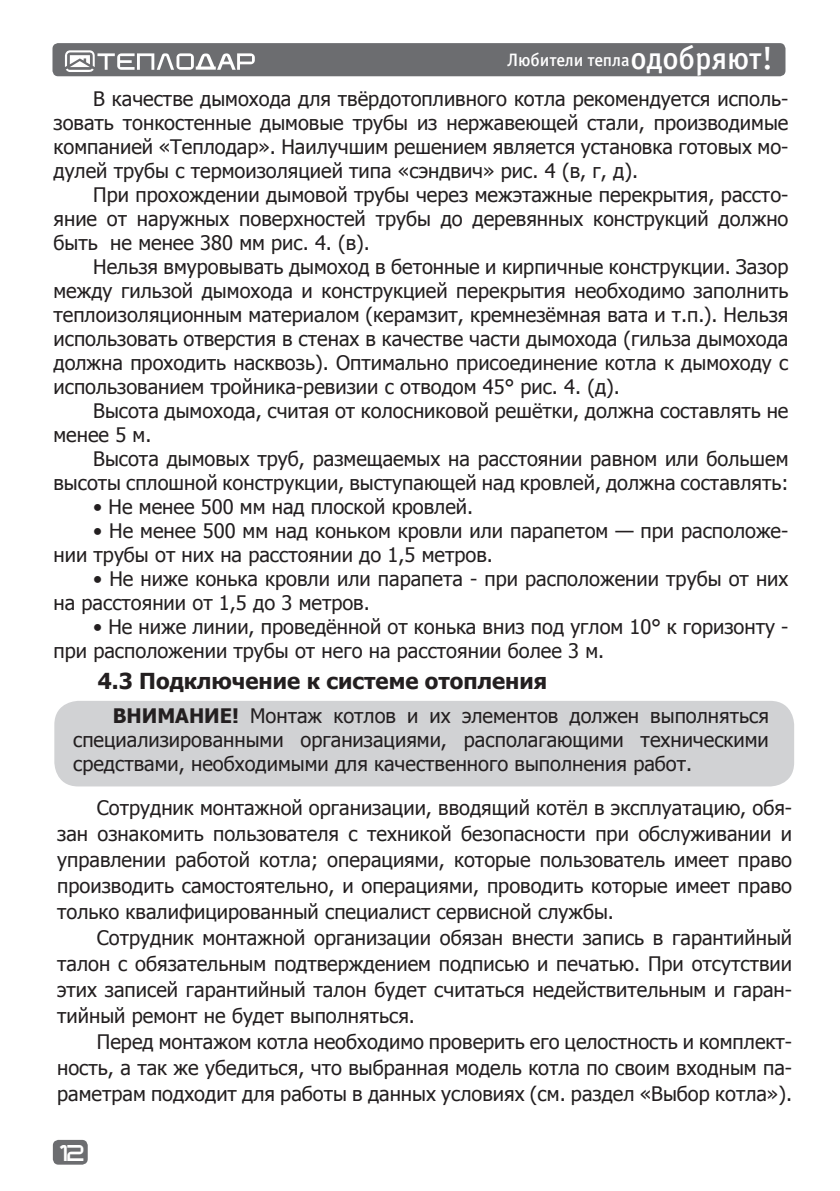
<style>
.page{position:relative;width:840px;height:1191px;background:#fff}
.page>*{position:absolute;margin:0;border:0;box-sizing:border-box;transform-origin:0 0}
.t1{font:700 22px "Tahoma";color:#231f20}
.t2{font:20px/24px "Tahoma";color:#231f20;text-align:justify}
.t3{font:18px "Officina Sans Medium C";letter-spacing:-.005em;color:#fff}
.t4{font:16px "teplodar";color:#fff}
.s1{font-size:32px}
.s2{font-weight:700}
</style>
<div class="page">
<div style="left:53px;top:1139px;width:35px;height:25px;background:#6c6d70;border-radius:6px"></div>
<div style="left:52px;top:43px;width:733px;height:33px;background:#6c6d70;border-radius:6px"></div>
<svg style="left:65px;top:50px;width:190px;height:22px"></svg>
<div style="left:54px;top:701px;width:739px;height:85px;background:#d1d2d4;border-radius:24px"></div>
<p class="t3" style="left:507px;top:50px;width:267px">Любители тепла<span class="s1">одобряют!</span></p>
<p class="t2" style="left:53px;top:86px;width:736px;text-indent:40px">В качестве дымохода для твёрдотопливного котла рекомендуется исполь&shy;зовать тонкостенные дымовые трубы из нержавеющей стали, производимые компанией «Теплодар». Наилучшим решением является установка готовых мо&shy;дулей трубы с термоизоляцией типа «сэндвич» рис. 4 (в, г, д).</p>
<p class="t2" style="left:53px;top:182px;width:736px;text-indent:40px">При прохождении дымовой трубы через межэтажные перекрытия, рассто&shy;яние от наружных поверхностей трубы до деревянных конструкций должно быть не менее 380 мм рис. 4. (в).</p>
<p class="t2" style="left:53px;top:254px;width:736px;text-indent:40px">Нельзя вмуровывать дымоход в бетонные и кирпичные конструкции. Зазор между гильзой дымохода и конструкцией перекрытия необходимо заполнить теплоизоляционным материалом (керамзит, кремнезёмная вата и т.п.). Нельзя использовать отверстия в стенах в качестве части дымохода (гильза дымохода должна проходить насквозь). Оптимально присоединение котла к дымоходу с использованием тройника-ревизии с отводом 45° рис. 4. (д).</p>
<p class="t2" style="left:53px;top:398px;width:736px;text-indent:40px">Высота дымохода, считая от колосниковой решётки, должна составлять не менее 5 м.</p>
<p class="t2" style="left:53px;top:446px;width:736px;text-align:right">Высота дымовых труб, размещаемых на расстоянии равном или большем высоты сплошной конструкции, выступающей над кровлей, должна составлять:</p>
<p class="t2" style="left:93px;top:494px;width:381px">• Не менее 500 мм над плоской кровлей.</p>
<p class="t2" style="left:53px;top:518px;width:736px;text-indent:40px">• Не менее 500 мм над коньком кровли или парапетом — при расположе&shy;нии трубы от них на расстоянии до 1,5 метров.</p>
<p class="t2" style="left:53px;top:566px;width:736px;text-indent:40px">• Не ниже конька кровли или парапета - при расположении трубы от них на расстоянии от 1,5 до 3 метров.</p>
<p class="t2" style="left:53px;top:614px;width:736px;text-indent:40px">• Не ниже линии, проведённой от конька вниз под углом 10° к горизонту - при расположении трубы от него на расстоянии более 3 м.</p>
<p class="t1" style="left:98px;top:666px;width:450px">4.3 Подключение к системе отопления</p>
<p class="t2" style="left:73px;top:703px;width:697px;text-indent:40px"><span class="s2">ВНИМАНИЕ!</span> Монтаж котлов и их элементов должен выполняться специализированными организациями, располагающими техническими средствами, необходимыми для качественного выполнения работ.</p>
<p class="t2" style="left:57px;top:793px;width:736px;line-height:26px;text-indent:40px">Сотрудник монтажной организации, вводящий котёл в эксплуатацию, обя&shy;зан ознакомить пользователя с техникой безопасности при обслуживании и управлении работой котла; операциями, которые пользователь имеет право производить самостоятельно, и операциями, проводить которые имеет право только квалифицированный специалист сервисной службы.</p>
<p class="t2" style="left:57px;top:923px;width:736px;line-height:26px;text-indent:40px">Сотрудник монтажной организации обязан внести запись в гарантийный талон с обязательным подтверждением подписью и печатью. При отсутствии этих записей гарантийный талон будет считаться недействительным и гаран&shy;тийный ремонт не будет выполняться.</p>
<p class="t2" style="left:57px;top:1027px;width:736px;line-height:26px;text-indent:40px">Перед монтажом котла необходимо проверить его целостность и комплект&shy;ность, а так же убедиться, что выбранная модель котла по своим входным па&shy;раметрам подходит для работы в данных условиях (см. раздел «Выбор котла»).</p>
<p class="t4" style="left:56px;top:1145px;width:29px">12</p>
</div>
